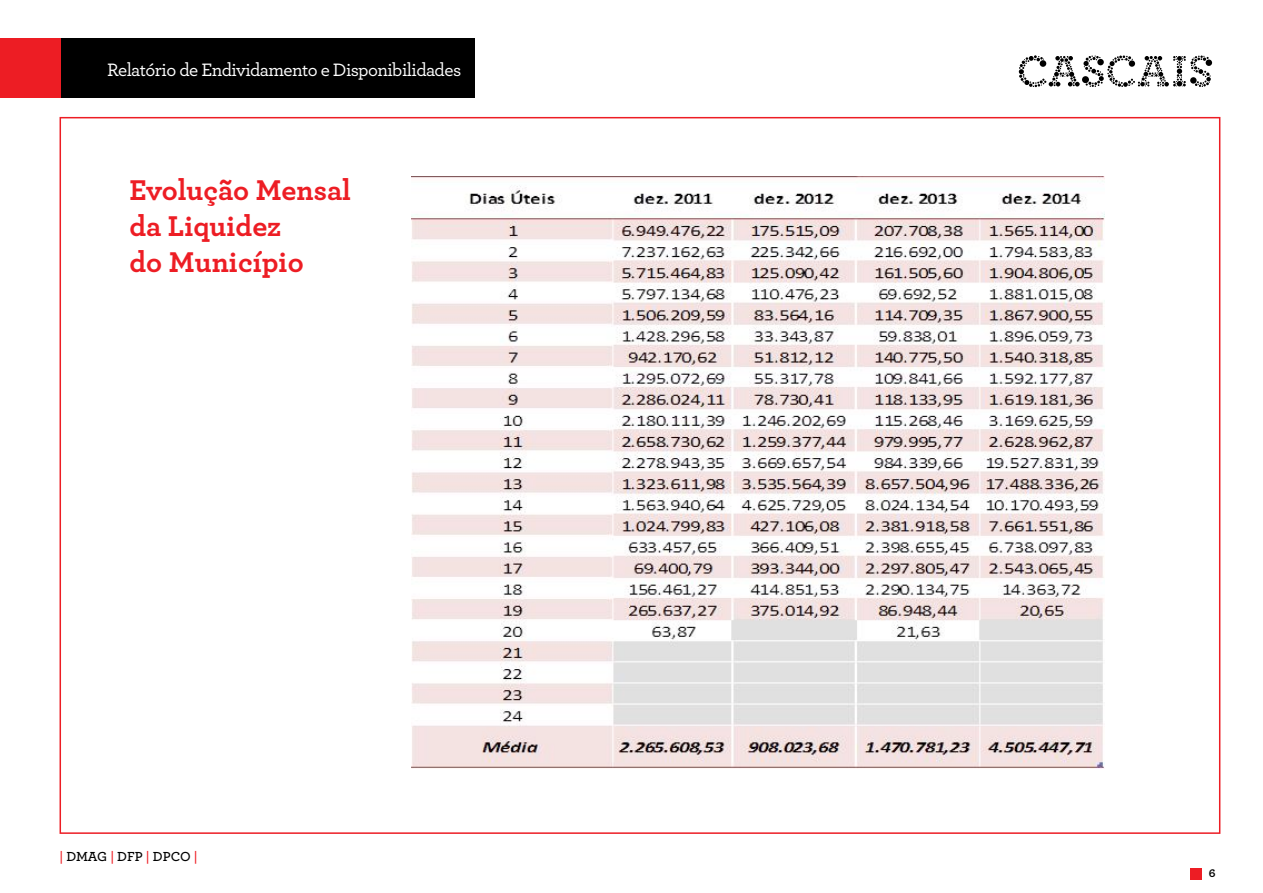
<style>
.page{position:relative;width:1263px;height:893px;background:#fff}
.page>*{position:absolute;margin:0;border:0;box-sizing:border-box;transform-origin:0 0}
.t1{font:700 30px/36px "Archer";color:#ed1d24}
.t2{font:500 18.9px "Archer";letter-spacing:-.03em;color:#fff}
.t3{font:600 13.8px "Archer";letter-spacing:-.005em;color:#000}
.t4{font:700 12px "Archer";color:#000}
.s1{color:#ed1d24}
</style>
<div class="page">
<div style="left:61px;top:39px;width:414px;height:59px;background:#000"></div>
<div style="left:0;top:39px;width:61px;height:59px;background:#ed1d24"></div>
<div style="left:1190px;top:868px;width:12px;height:11px;background:#ed1d24"></div>
<svg style="left:1019px;top:55px;width:193px;height:32px"></svg>
<img style="left:412px;top:176px;width:692px;height:593px">
<p class="t2" style="left:107px;top:57px;width:355px">Relatório de Endividamento e Disponibilidades</p>
<h1 class="t1" style="left:129px;top:171px;width:223px">Evolução Mensal da Liquidez<br>do Município</h1>
<p class="t3" style="left:60px;top:846px;width:140px"><span class="s1">|</span> DMAG <span class="s1">|</span> DFP <span class="s1">|</span> DPCO <span class="s1">|</span></p>
<p class="t4" style="left:1209px;top:864px;width:8px">6</p>
</div>
